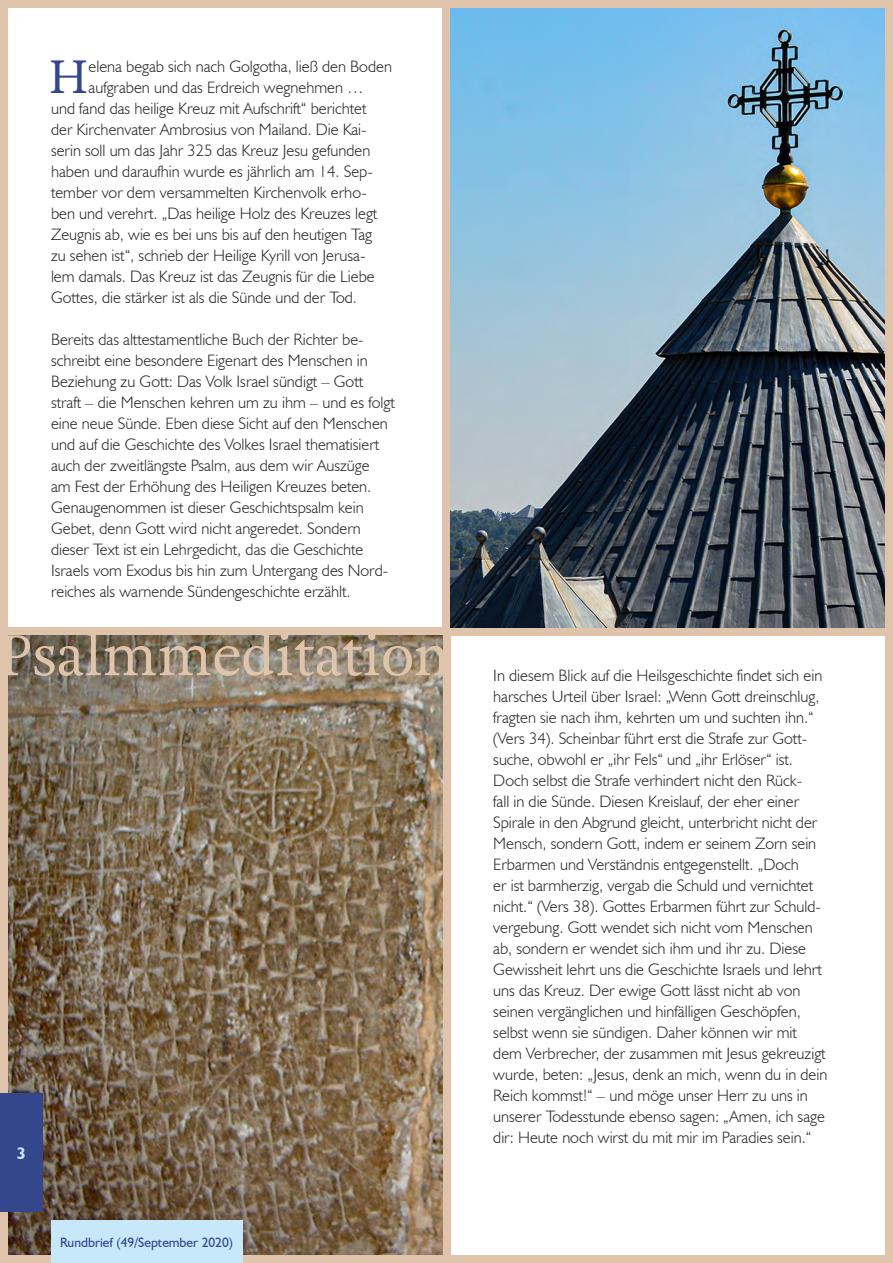
<style>
.page{position:relative;width:893px;height:1263px;background:#dfc3aa}
.page>*{position:absolute;margin:0;border:0;box-sizing:border-box;transform-origin:0 0}
.t1{font:57px "Adriane Text";color:#dfc3aa}
.Haupttexte{font:46.5px "Adriane Text";color:#35478c}
.Haupttexte-2{font:300 16.5px/21px "Humanist 521 BT";color:#231f20}
.t2{font:700 16.5px "Humanist 521 BT";color:#c6e8f9}
.t3{font:13.5px "Humanist 521 BT";color:#35478c}
</style>
<div class="page">
<div style="left:9px;top:9px;width:433px;height:618px;background:#fff"></div>
<div style="left:451px;top:636px;width:433px;height:618px;background:#fff"></div>
<img style="left:451px;top:9px;width:433px;height:618px">
<img style="left:9px;top:636px;width:433px;height:618px">
<div style="left:51px;top:1220px;width:191px;height:43px;background:#c6e8f9"></div>
<div style="left:0;top:1093px;width:43px;height:119px;background:#35478c"></div>
<p class="Haupttexte" style="left:49px;top:45px;width:41px">H</p>
<p class="Haupttexte-2" style="left:89px;top:56px;width:305px">elena begab sich nach Golgotha, ließ den Boden</p>
<p class="Haupttexte-2" style="left:89px;top:77px;width:277px">aufgraben und das Erdreich wegnehmen …</p>
<p class="Haupttexte-2" style="left:51px;top:98px;width:317px">und fand das heilige Kreuz mit Aufschrift“ berichtet</p>
<p class="Haupttexte-2" style="left:51px;top:119px;width:317px">der Kirchenvater Ambrosius von Mailand. Die Kai-</p>
<p class="Haupttexte-2" style="left:51px;top:140px;width:321px">serin soll um das Jahr 325 das Kreuz Jesu gefunden</p>
<p class="Haupttexte-2" style="left:51px;top:161px;width:323px">haben und daraufhin wurde es jährlich am 14. Sep-</p>
<p class="Haupttexte-2" style="left:51px;top:182px;width:317px">tember vor dem versammelten Kirchenvolk erho-</p>
<p class="Haupttexte-2" style="left:51px;top:203px;width:328px">ben und verehrt. „Das heilige Holz des Kreuzes legt</p>
<p class="Haupttexte-2" style="left:51px;top:224px;width:322px">Zeugnis ab, wie es bei uns bis auf den heutigen Tag</p>
<p class="Haupttexte-2" style="left:51px;top:245px;width:316px">zu sehen ist“, schrieb der Heilige Kyrill von Jerusa-</p>
<p class="Haupttexte-2" style="left:51px;top:266px;width:325px">lem damals. Das Kreuz ist das Zeugnis für die Liebe</p>
<p class="Haupttexte-2" style="left:51px;top:287px;width:308px">Gottes, die stärker ist als die Sünde und der Tod.</p>
<p class="Haupttexte-2" style="left:51px;top:329px;width:345px">Bereits das alttestamentliche Buch der Richter be&shy;schreibt eine besondere Eigenart des Menschen in Beziehung zu Gott: Das Volk Israel sündigt – Gott straft – die Menschen kehren um zu ihm – und es folgt eine neue Sünde. Eben diese Sicht auf den Menschen und auf die Geschichte des Volkes Israel thematisiert auch der zweitlängste Psalm, aus dem wir Auszüge<br>am Fest der Erhöhung des Heiligen Kreuzes beten.<br>Genaugenommen ist dieser Geschichtspsalm kein Gebet, denn Gott wird nicht angeredet. Sondern dieser Text ist ein Lehrgedicht, das die Geschichte Israels vom Exodus bis hin zum Untergang des Nord&shy;reiches als warnende Sündengeschichte erzählt.</p>
<p class="t1" style="left:-1px;top:616px;width:453px">Psalmmeditation</p>
<p class="t2" style="left:17px;top:1143px;width:10px">3</p>
<p class="t3" style="left:60px;top:1234px;width:174px">Rundbrief (49/September 2020)</p>
<p class="Haupttexte-2" style="left:493px;top:665px;width:336px">In diesem Blick auf die Heilsgeschichte findet sich ein harsches Urteil über Israel: „Wenn Gott dreinschlug, fragten sie nach ihm, kehrten um und suchten ihn.“ (Vers 34). Scheinbar führt erst die Strafe zur Gott&shy;suche, obwohl er „ihr Fels“ und „ihr Erlöser“ ist.<br>Doch selbst die Strafe verhindert nicht den Rück-<br>fall in die Sünde. Diesen Kreislauf, der eher einer Spirale in den Abgrund gleicht, unterbricht nicht der Mensch, sondern Gott, indem er seinem Zorn sein Erbarmen und Verständnis entgegenstellt. „Doch<br>er ist barmherzig, vergab die Schuld und vernichtet nicht.“ (Vers 38). Gottes Erbarmen führt zur Schuld&shy;vergebung. Gott wendet sich nicht vom Menschen ab, sondern er wendet sich ihm und ihr zu. Diese Gewissheit lehrt uns die Geschichte Israels und lehrt uns das Kreuz. Der ewige Gott lässt nicht ab von seinen vergänglichen und hinfälligen Geschöpfen, selbst wenn sie sündigen. Daher können wir mit dem Verbrecher, der zusammen mit Jesus gekreuzigt wurde, beten: „Jesus, denk an mich, wenn du in dein Reich kommst!“ – und möge unser Herr zu uns in unserer Todesstunde ebenso sagen: „Amen, ich sage dir: Heute noch wirst du mit mir im Paradies sein.“</p>
</div>
